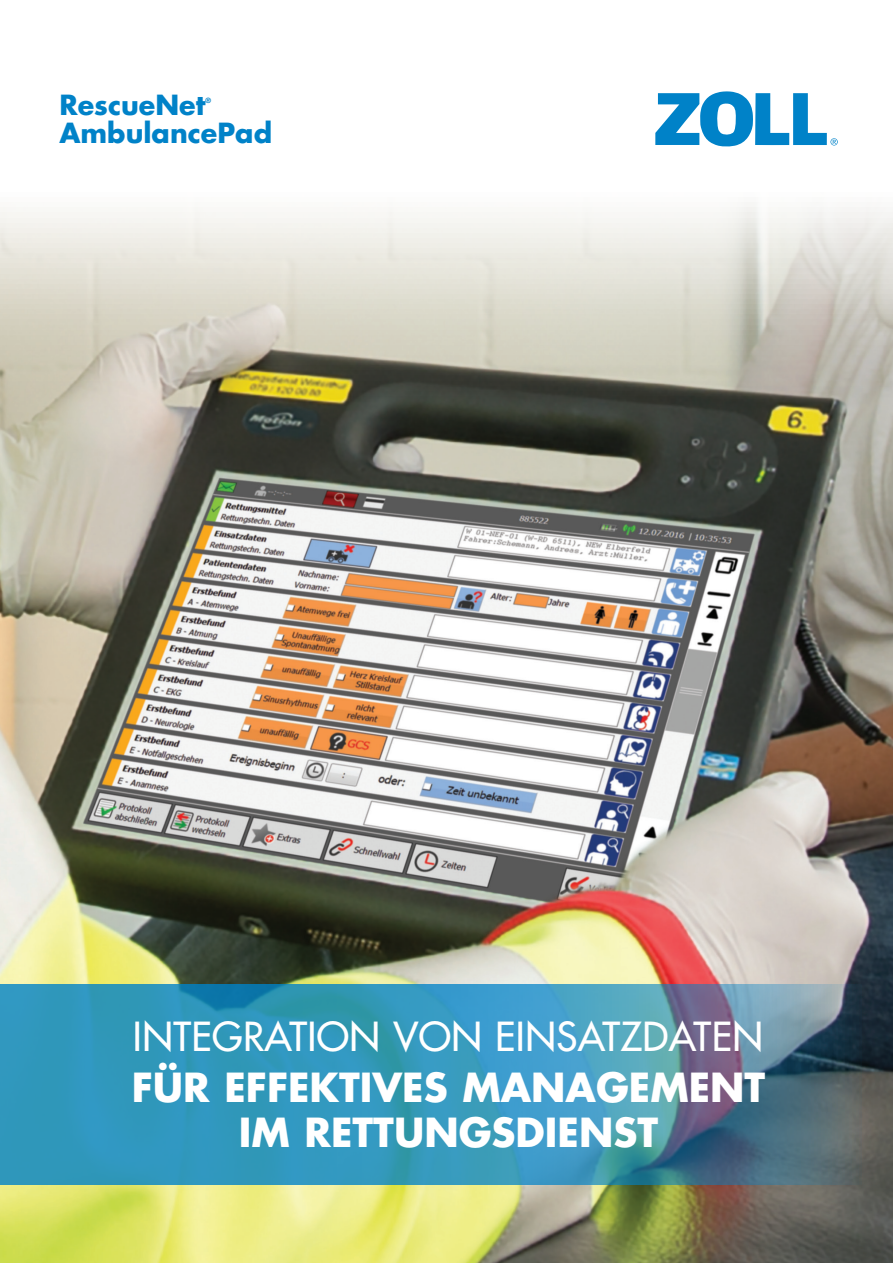
<style>
.page{position:relative;width:893px;height:1263px;background:#fff}
.page>*{position:absolute;margin:0;border:0;box-sizing:border-box;transform-origin:0 0}
.t1{font:700 39px/45px "Futura Std";color:#fff;text-align:center}
.t2{font:500 39px "Futura Std";letter-spacing:.01em;color:#fff}
.t3{font:700 27px "Futura Std";color:#0082c8}
.t4{font:700 7.05px "Futura Std";color:#0082c8}
</style>
<div class="page">
<img style="left:0;top:202px;width:893px;height:1061px">
<svg style="left:655px;top:91px;width:183px;height:55px"></svg>
<svg style="left:0;top:984px;width:862px;height:200px;background:#3e90af"></svg>
<p class="t3" style="left:59px;top:87px;width:147px">RescueNet</p>
<p class="t4" style="left:205px;top:96px;width:7px">®</p>
<p class="t3" style="left:59px;top:115px;width:214px">AmbulancePad</p>
<p class="t2" style="left:133px;top:1012px;width:632px">INTEGRATION VON EINSATZDATEN</p>
<p class="t1" style="left:132px;top:1065px;width:635px">FÜR EFFEKTIVES MANAGEMENT<br>IM RETTUNGSDIENST</p>
</div>
